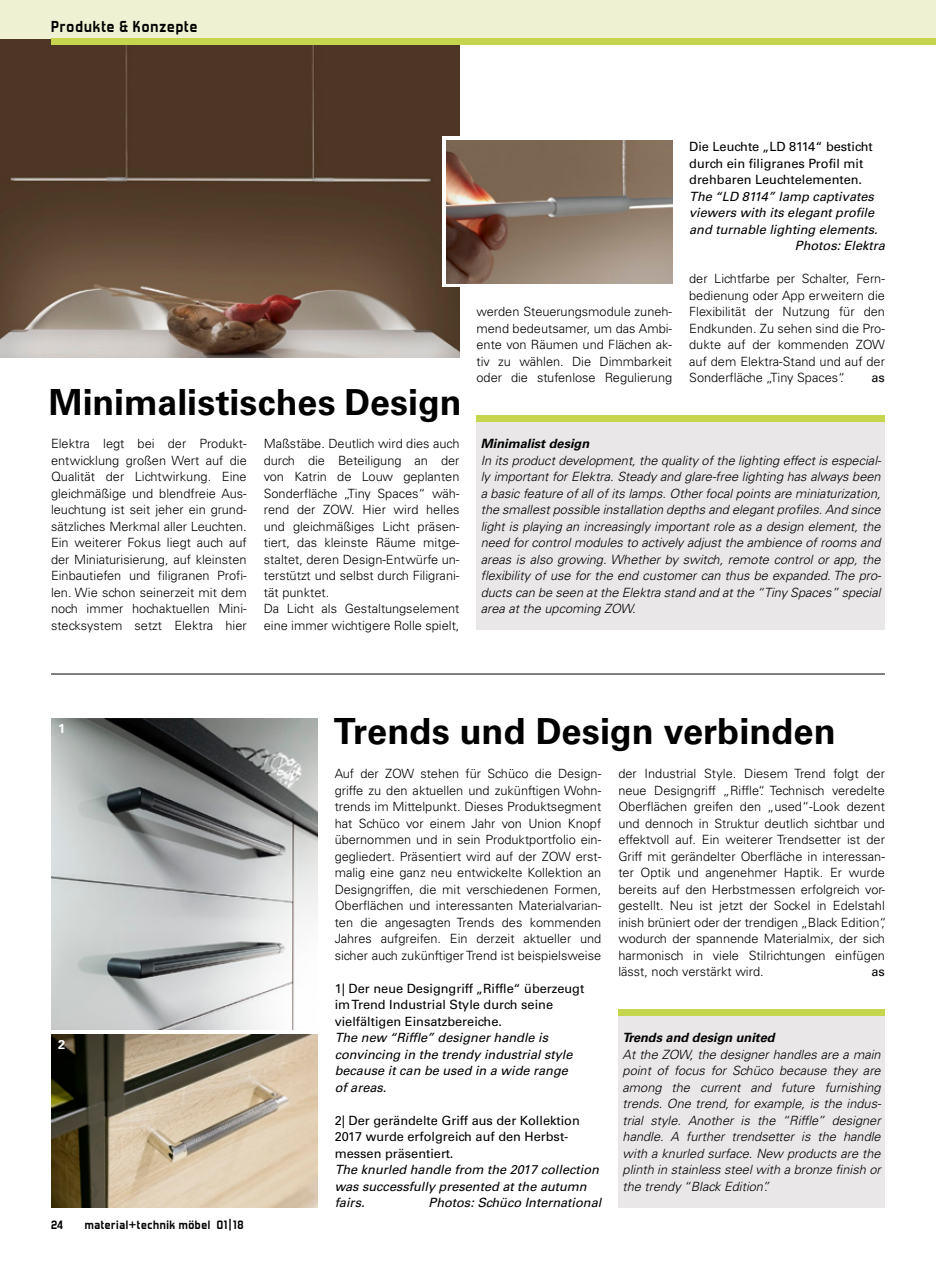
<style>
.page{position:relative;width:936px;height:1263px;background:#fff}
.page>*{position:absolute;margin:0;border:0;box-sizing:border-box;transform-origin:0 0}
.t1{font:700 36px "Univers LT Std";color:#000}
.a_Rubrik{font:700 15.75px "Forgotten Futurist Rg";letter-spacing:.06em;color:#000}
.t2{font:300 12.75px/16.5px "Univers LT Std";color:#000;text-align:justify}
.t3{font:italic 300 12.75px/16.5px "Univers LT Std";color:#000}
.t4{font:italic 12.75px/16.5px "Univers LT Std";color:#000}
.t5{font:12.75px/16.5px "Univers LT Std";color:#000}
.t6{font:700 12.75px "Univers LT Std";color:#fff}
.t7{font:700 12px "Forgotten Futurist Rg";letter-spacing:.05em;color:#000}
.s1{font-weight:700}
.s2{font-style:normal}
.s3{font-style:italic}
</style>
<div class="page">
<img style="left:0;top:38px;width:459px;height:319px">
<div style="left:476px;top:415px;width:408px;height:215px;background:#e9e7e7"></div>
<div style="left:476px;top:415px;width:408px;height:6px;background:#c6d54e"></div>
<svg style="left:442px;top:136px;width:226px;height:151px"></svg>
<img style="left:446px;top:141px;width:226px;height:142px">
<div style="left:618px;top:1009px;width:266px;height:198px;background:#e9e7e7"></div>
<div style="left:618px;top:1009px;width:266px;height:6px;background:#c6d54e"></div>
<img style="left:51px;top:718px;width:266px;height:312px">
<img style="left:51px;top:1034px;width:266px;height:173px">
<div style="left:0;top:0;width:935px;height:38px;background:#eef2d2"></div>
<div style="left:51px;top:38px;width:884px;height:7px;background:#c6d54e"></div>
<hr style="left:51px;top:674px;width:833px;height:1px;background:#000">
<p class="a_Rubrik" style="left:51px;top:17px;width:148px">Produkte &amp; Konzepte</p>
<p class="t1" style="left:49px;top:381px;width:414px">Minimalistisches Design</p>
<p class="t2" style="left:476px;top:303px;width:197px">werden Steuerungsmodule zuneh&shy;mend bedeutsamer, um das Ambi&shy;ente von Räumen und Flächen ak&shy;tiv zu wählen. Die Dimmbarkeit oder die stufenlose Regulierung</p>
<p class="t5" style="left:689px;top:138px;width:185px">Die Leuchte „LD 8114“ besticht</p>
<p class="t5" style="left:689px;top:155px;width:176px">durch ein filigranes Profil mit</p>
<p class="t5" style="left:689px;top:171px;width:174px">drehbaren Leuchtelementen.</p>
<p class="t4" style="left:689px;top:188px;width:186px">The “LD 8114” lamp captivates</p>
<p class="t4" style="left:689px;top:205px;width:186px">viewers with its elegant profile</p>
<p class="t4" style="left:689px;top:221px;width:190px">and turnable lighting elements.</p>
<p class="t4" style="left:794px;top:238px;width:91px">Photos: Elektra</p>
<p class="t2" style="left:689px;top:270px;width:197px">der Lichtfarbe per Schalter, Fern&shy;bedienung oder App erweitern die Flexibilität der Nutzung für den Endkunden. Zu sehen sind die Pro&shy;dukte auf der kommenden ZOW auf dem Elektra-Stand und auf der Sonderfläche „Tiny Spaces“.</p>
<p class="t5" style="left:871px;top:369px;width:15px">as</p>
<p class="t2" style="left:51px;top:435px;width:197px">Elektra legt bei der Produkt&shy;entwicklung großen Wert auf die Qualität der Lichtwirkung. Eine gleichmäßige und blendfreie Aus&shy;leuchtung ist seit jeher ein grund&shy;sätzliches Merkmal aller Leuchten.<br>Ein weiterer Fokus liegt auch auf der Miniaturisierung, auf kleinsten Einbautiefen und filigranen Profi&shy;len. Wie schon seinerzeit mit dem noch immer hochaktuellen Mini&shy;stecksystem setzt Elektra hier</p>
<p class="t2" style="left:264px;top:435px;width:197px;text-align:left">Maßstäbe. Deutlich wird dies auch durch die Beteiligung an der von Katrin de Louw geplanten<br>Sonderfläche „Tiny Spaces“ wäh&shy;rend der ZOW. Hier wird helles und gleichmäßiges Licht präsen&shy;tiert, das kleinste Räume mitge&shy;staltet, deren Design-Entwürfe un&shy;terstützt und selbst durch Filigrani&shy;tät punktet.<br>Da Licht als Gestaltungselement eine immer wichtigere Rolle spielt,</p>
<p class="t3" style="left:480px;top:436px;width:402px"><span class="s1">Minimalist design<br></span>In its product development, the quality of the lighting effect is especial&shy;ly important for Elektra. Steady and glare-free lighting has always been a basic feature of all of its lamps. Other focal points are miniaturization, the smallest possible installation depths and elegant profiles. And since light is playing an increasingly important role as a design element, the need for control modules to actively adjust the ambience of rooms and areas is also growing. Whether by switch, remote control or app, the flexibility of use for the end customer can thus be expanded. The pro&shy;ducts can be seen at the Elektra stand and at the “Tiny Spaces” special area at the upcoming ZOW.</p>
<p class="t6" style="left:58px;top:721px;width:9px">1</p>
<p class="t6" style="left:58px;top:1037px;width:9px">2</p>
<p class="t7" style="left:51px;top:1217px;width:14px">24</p>
<p class="t7" style="left:85px;top:1217px;width:160px">material+technik möbel 01|18</p>
<p class="t1" style="left:334px;top:710px;width:503px">Trends und Design verbinden</p>
<p class="t2" style="left:334px;top:765px;width:268px">Auf der ZOW stehen für Schüco die Design&shy;griffe zu den aktuellen und zukünftigen Wohn&shy;trends im Mittelpunkt. Dieses Produktsegment hat Schüco vor einem Jahr von Union Knopf übernommen und in sein Produktportfolio ein&shy;gegliedert. Präsentiert wird auf der ZOW erst&shy;malig eine ganz neu entwickelte Kollektion an Designgriffen, die mit verschiedenen Formen, Oberflächen und interessanten Materialvarian&shy;ten die angesagten Trends des kommenden Jahres aufgreifen. Ein derzeit aktueller und sicher auch zukünftiger Trend ist beispielsweise</p>
<p class="t2" style="left:618px;top:765px;width:270px;text-align:left">der Industrial Style. Diesem Trend folgt der neue Designgriff „Riffle“. Technisch veredelte Oberflächen greifen den „used“-Look dezent und dennoch in Struktur deutlich sichtbar und effektvoll auf. Ein weiterer Trendsetter ist der Griff mit gerändelter Oberfläche in interessan&shy;ter Optik und angenehmer Haptik. Er wurde bereits auf den Herbstmessen erfolgreich vor&shy;gestellt. Neu ist jetzt der Sockel in Edelstahl inish brüniert oder der trendigen „Black Edition“, wodurch der spannende Materialmix, der sich harmonisch in viele Stilrichtungen einfügen lässt, noch verstärkt wird.</p>
<p class="t5" style="left:871px;top:963px;width:15px">as</p>
<p class="t4" style="left:334px;top:980px;width:251px"><span class="s2">1| Der neue Designgriff „Riffle“ überzeugt im Trend Industrial Style durch seine vielfältigen Einsatzbereiche.<br></span>The new “Riffle” designer handle is convincing in the trendy industrial style because it can be used in a wide range<br>of areas.</p>
<p class="t5" style="left:334px;top:1112px;width:266px">2| Der gerändelte Griff aus der Kollektion<br>2017 wurde erfolgreich auf den Herbst&shy;messen präsentiert.<br><span class="s3">The knurled handle from the 2017 collection was successfully presented at the autumn fairs.</span></p>
<p class="t4" style="left:428px;top:1195px;width:174px">Photos: Schüco International</p>
<p class="t3" style="left:622px;top:1030px;width:260px"><span class="s1">Trends and design united<br></span>At the ZOW, the designer handles are a main point of focus for Schüco because they are among the current and future furnishing trends. One trend, for example, is the indus&shy;trial style. Another is the “Riffle” designer handle. A further trendsetter is the handle with a knurled surface. New products are the plinth in stainless steel with a bronze finish or the trendy “Black Edition”.</p>
</div>
